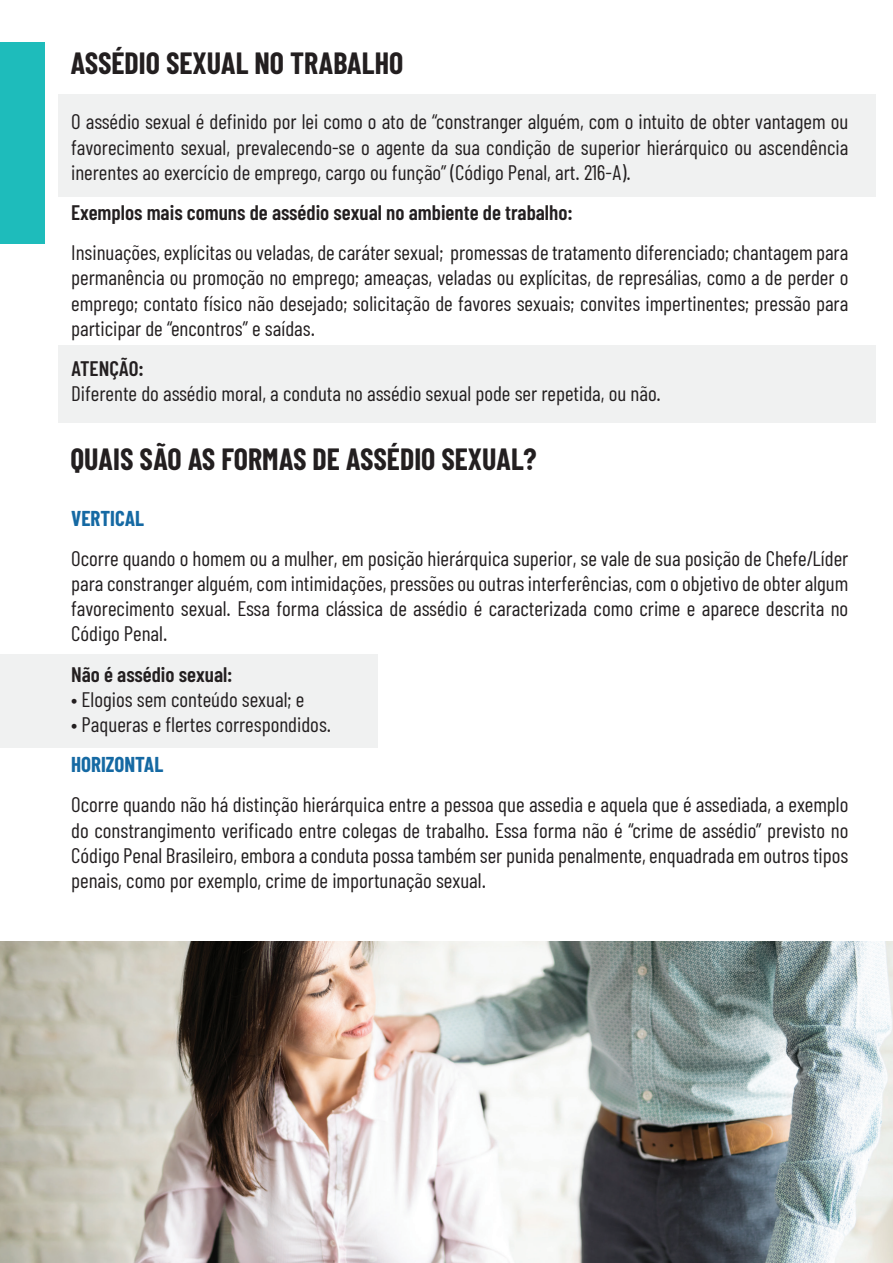
<style>
.page{position:relative;width:893px;height:1263px;background:#fff}
.page>*{position:absolute;margin:0;border:0;box-sizing:border-box;transform-origin:0 0}
.t1{font:700 30px "Barlow Condensed";color:#231f20}
.t2{font:21px/25.2px "Barlow Condensed";color:#231f20;text-align:justify}
.t3{font:600 21px "Barlow Condensed";color:#231f20}
.t4{font:700 21px "Barlow Condensed";color:#1569a3}
</style>
<div class="page">
<div style="left:58px;top:94px;width:818px;height:103px;background:#f0f1f1"></div>
<div style="left:58px;top:345px;width:818px;height:78px;background:#f0f1f1"></div>
<div style="left:0;top:655px;width:378px;height:93px;background:#f0f1f1"></div>
<div style="left:0;top:43px;width:44px;height:201px;background:#1ebcbb"></div>
<img style="left:0;top:941px;width:893px;height:322px">
<h1 class="t1" style="left:70px;top:44px;width:334px">ASSÉDIO SEXUAL NO TRABALHO</h1>
<p class="t2" style="left:71px;top:109px;width:779px">O assédio sexual é definido por lei como o ato de “constranger alguém, com o intuito de obter vantagem ou favorecimento sexual, prevalecendo-se o agente da sua condição de superior hierárquico ou ascendência inerentes ao exercício de emprego, cargo ou função” (Código Penal, art. 216-A).</p>
<p class="t3" style="left:71px;top:199px;width:503px">Exemplos mais comuns de assédio sexual no ambiente de trabalho:</p>
<p class="t2" style="left:71px;top:239px;width:779px">Insinuações, explícitas ou veladas, de caráter sexual; promessas de tratamento diferenciado; chantagem para permanência ou promoção no emprego; ameaças, veladas ou explícitas, de represálias, como a de perder o emprego; contato físico não desejado; solicitação de favores sexuais; convites impertinentes; pressão para participar de “encontros” e saídas.</p>
<p class="t3" style="left:71px;top:355px;width:74px">ATENÇÃO:</p>
<p class="t2" style="left:71px;top:380px;width:591px">Diferente do assédio moral, a conduta no assédio sexual pode ser repetida, ou não.</p>
<h1 class="t1" style="left:70px;top:440px;width:468px">QUAIS SÃO AS FORMAS DE ASSÉDIO SEXUAL?</h1>
<p class="t4" style="left:71px;top:505px;width:74px">VERTICAL</p>
<p class="t2" style="left:71px;top:545px;width:779px">Ocorre quando o homem ou a mulher, em posição hierárquica superior, se vale de sua posição de Chefe/Líder para constranger alguém, com intimidações, pressões ou outras interferências, com o objetivo de obter algum favorecimento sexual. Essa forma clássica de assédio é caracterizada como crime e aparece descrita no Código Penal.</p>
<p class="t3" style="left:71px;top:661px;width:163px">Não é assédio sexual:</p>
<p class="t2" style="left:71px;top:686px;width:235px">• Elogios sem conteúdo sexual; e</p>
<p class="t2" style="left:71px;top:711px;width:262px">• Paqueras e flertes correspondidos.</p>
<p class="t4" style="left:71px;top:751px;width:94px">HORIZONTAL</p>
<p class="t2" style="left:71px;top:792px;width:779px">Ocorre quando não há distinção hierárquica entre a pessoa que assedia e aquela que é assediada, a exemplo do constrangimento verificado entre colegas de trabalho. Essa forma não é “crime de assédio” previsto no Código Penal Brasileiro, embora a conduta possa também ser punida penalmente, enquadrada em outros tipos penais, como por exemplo, crime de importunação sexual.</p>
</div>
